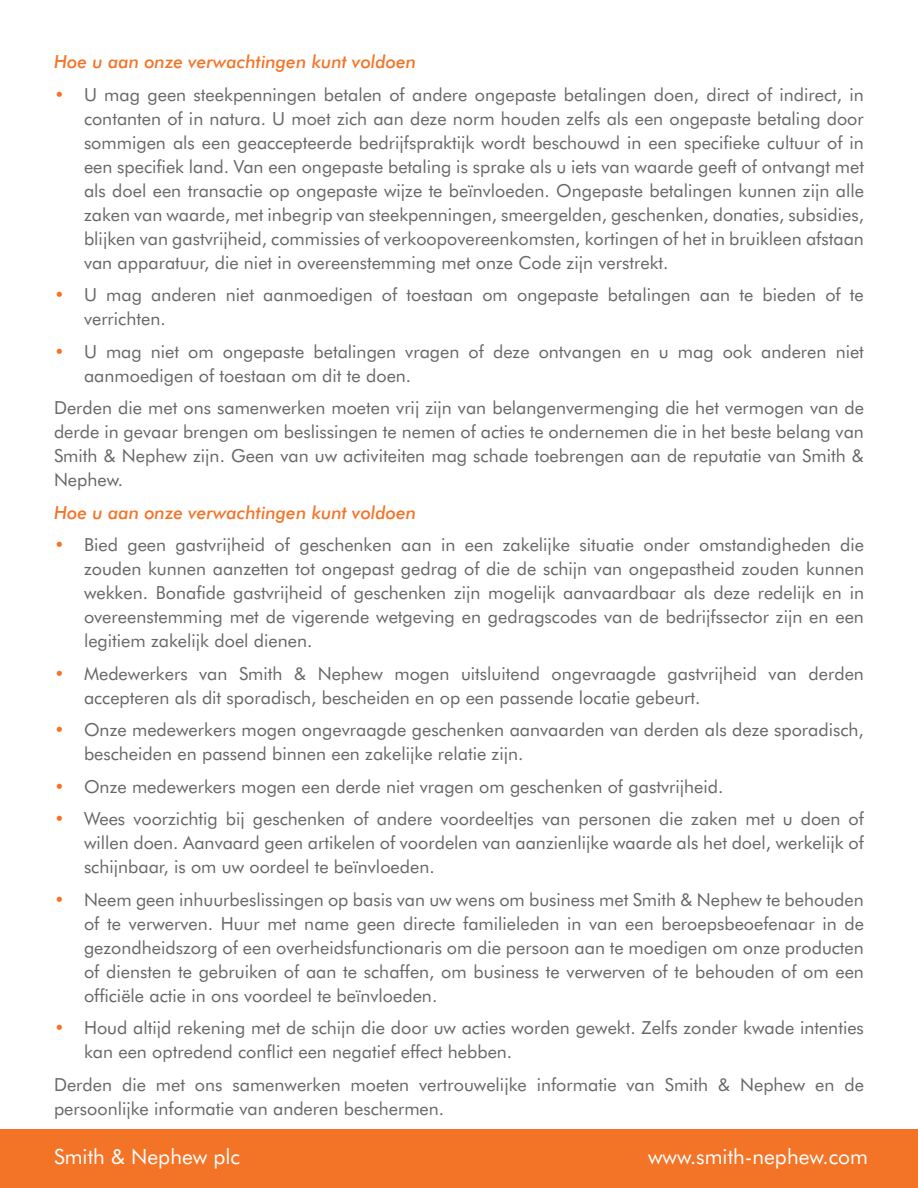
<style>
.page{position:relative;width:918px;height:1188px;background:#fff}
.page>*{position:absolute;margin:0;border:0;box-sizing:border-box;transform-origin:0 0}
.t1{font:21px "Futura BT";color:#fff}
.t2{font:18px/24px "Futura BT";color:#666767}
.t3{font:italic 500 18px "Futura BT";color:#f47427}
.s1{color:#f47427}
</style>
<div class="page">
<div style="left:0;top:1130px;width:918px;height:58px;background:#f47427"></div>
<p class="t3" style="left:54px;top:51px;width:364px">Hoe u aan onze verwachtingen kunt voldoen</p>
<p class="t2" style="left:84px;top:82px;width:782px;text-align:justify;text-indent:-30px"><span class="s1">•</span> U mag geen steekpenningen betalen of andere ongepaste betalingen doen, direct of indirect, in contanten of in natura. U moet zich aan deze norm houden zelfs als een ongepaste betaling door sommigen als een geaccepteerde bedrijfspraktijk wordt beschouwd in een specifieke cultuur of in een specifiek land. Van een ongepaste betaling is sprake als u iets van waarde geeft of ontvangt met als doel een transactie op ongepaste wijze te beïnvloeden. Ongepaste betalingen kunnen zijn alle zaken van waarde, met inbegrip van steekpenningen, smeergelden, geschenken, donaties, subsidies, blijken van gastvrijheid, commissies of verkoopovereenkomsten, kortingen of het in bruikleen afstaan van apparatuur, die niet in overeenstemming met onze Code zijn verstrekt.</p>
<p class="t2" style="left:84px;top:283px;width:781px;text-indent:-30px"><span class="s1">•</span> U mag anderen niet aanmoedigen of toestaan om ongepaste betalingen aan te bieden of te verrichten.</p>
<p class="t2" style="left:84px;top:339px;width:781px;text-indent:-30px"><span class="s1">•</span> U mag niet om ongepaste betalingen vragen of deze ontvangen en u mag ook anderen niet aanmoedigen of toestaan om dit te doen.</p>
<p class="t2" style="left:54px;top:396px;width:812px;text-align:justify">Derden die met ons samenwerken moeten vrij zijn van belangenvermenging die het vermogen van de derde in gevaar brengen om beslissingen te nemen of acties te ondernemen die in het beste belang van Smith &amp; Nephew zijn. Geen van uw activiteiten mag schade toebrengen aan de reputatie van Smith &amp; Nephew.</p>
<p class="t3" style="left:54px;top:502px;width:364px">Hoe u aan onze verwachtingen kunt voldoen</p>
<p class="t2" style="left:84px;top:533px;width:782px;text-align:justify;text-indent:-30px"><span class="s1">•</span> Bied geen gastvrijheid of geschenken aan in een zakelijke situatie onder omstandigheden die zouden kunnen aanzetten tot ongepast gedrag of die de schijn van ongepastheid zouden kunnen wekken. Bonafide gastvrijheid of geschenken zijn mogelijk aanvaardbaar als deze redelijk en in overeenstemming met de vigerende wetgeving en gedragscodes van de bedrijfssector zijn en een legitiem zakelijk doel dienen.</p>
<p class="t2" style="left:84px;top:661px;width:781px;text-indent:-30px"><span class="s1">•</span> Medewerkers van Smith &amp; Nephew mogen uitsluitend ongevraagde gastvrijheid van derden accepteren als dit sporadisch, bescheiden en op een passende locatie gebeurt.</p>
<p class="t2" style="left:84px;top:718px;width:781px;text-indent:-30px"><span class="s1">•</span> Onze medewerkers mogen ongevraagde geschenken aanvaarden van derden als deze sporadisch, bescheiden en passend binnen een zakelijke relatie zijn.</p>
<p class="t2" style="left:54px;top:774px;width:671px"><span class="s1">•</span> Onze medewerkers mogen een derde niet vragen om geschenken of gastvrijheid.</p>
<p class="t2" style="left:84px;top:807px;width:782px;text-align:justify;text-indent:-30px"><span class="s1">•</span> Wees voorzichtig bij geschenken of andere voordeeltjes van personen die zaken met u doen of willen doen. Aanvaard geen artikelen of voordelen van aanzienlijke waarde als het doel, werkelijk of schijnbaar, is om uw oordeel te beïnvloeden.</p>
<p class="t2" style="left:84px;top:887px;width:782px;text-align:justify;text-indent:-30px"><span class="s1">•</span> Neem geen inhuurbeslissingen op basis van uw wens om business met Smith &amp; Nephew te behouden of te verwerven. Huur met name geen directe familieleden in van een beroepsbeoefenaar in de gezondheidszorg of een overheidsfunctionaris om die persoon aan te moedigen om onze producten of diensten te gebruiken of aan te schaffen, om business te verwerven of te behouden of om een officiële actie in ons voordeel te beïnvloeden.</p>
<p class="t2" style="left:84px;top:1016px;width:781px;text-indent:-30px"><span class="s1">•</span> Houd altijd rekening met de schijn die door uw acties worden gewekt. Zelfs zonder kwade intenties kan een optredend conflict een negatief effect hebben.</p>
<p class="t2" style="left:54px;top:1072px;width:811px">Derden die met ons samenwerken moeten vertrouwelijke informatie van Smith &amp; Nephew en de persoonlijke informatie van anderen beschermen.</p>
<p class="t1" style="left:54px;top:1144px;width:188px">Smith &amp; Nephew plc</p>
<p class="t1" style="left:648px;top:1144px;width:221px">www.smith-nephew.com</p>
</div>
